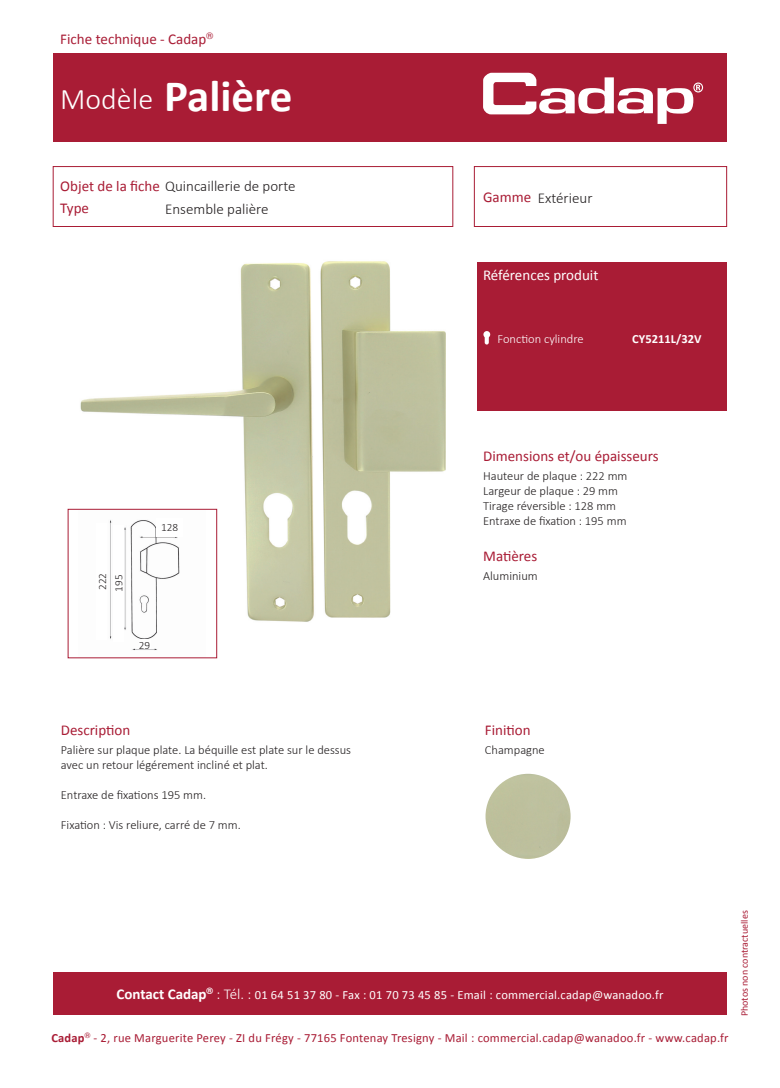
<style>
.page{position:relative;width:780px;height:1088px;background:#fff}
.page>*{position:absolute;margin:0;border:0;box-sizing:border-box;transform-origin:0 0}
.t1{font:700 45px "Calibri";color:#fff}
.t2{font:300 30px "Calibri";color:#fff}
.t3{font:15px "Calibri";color:#a91c35}
.t4{font:300 15px/22px "Calibri";color:#231f20}
.t5{font:15px "Calibri";color:#fff}
.t6{font:300 12.5px/15px "Calibri";color:#231f20}
.t7{font:12.5px "Calibri";letter-spacing:.015em;color:#a91c35}
.t8{font:12.5px "Calibri";letter-spacing:.015em;color:#fff}
.t9{font:300 12.5px "Calibri";color:#fff}
.t10{font:700 12.5px "Calibri";color:#fff}
.t11{font:300 11.25px/16.2px "Calibri";color:#231f20}
.t12{font:10px "Calibri";color:#a91c35}
.s1{font-weight:400;color:#a91c35}
.s2{font-weight:700;font-size:15px}
.s3{font-weight:300;font-size:15px}
.s4{font-weight:700}
</style>
<div class="page">
<div style="left:53px;top:53px;width:673px;height:89px;background:#a91c35"></div>
<svg style="left:483px;top:73px;width:220px;height:51px"></svg>
<div style="left:53px;top:166px;width:400px;height:61px;border:1px solid #a91c35"></div>
<div style="left:53px;top:972px;width:673px;height:42px;background:#a91c35"></div>
<div style="left:474px;top:166px;width:252px;height:61px;border:1px solid #a91c35"></div>
<div style="left:477px;top:263px;width:249px;height:148px;background:#a91c35"></div>
<img style="left:72px;top:261px;width:374px;height:390px">
<div style="left:485px;top:774px;width:85px;height:85px;background:#bdc09d;border-radius:43px"></div>
<div style="left:483px;top:331px;width:7px;height:7px;background:#fff;border-radius:50%"></div>
<div style="left:484px;top:333px;width:5px;height:11px;background:#fff;border-radius:2px"></div>
<div style="left:68px;top:509px;width:149px;height:149px;background:#fff"></div>
<img style="left:110px;top:520px;width:70px;height:130px">
<div style="left:68px;top:509px;width:149px;height:149px;border:1px solid #a91c35"></div>
<div style="left:156px;top:518px;width:27px;height:18px;background:#fff"></div>
<div style="left:113px;top:525px;width:11px;height:117px;background:#fff"></div>
<div style="left:139px;top:640px;width:11px;height:9px;background:#fff"></div>
<p class="t3" style="left:60px;top:29px;width:154px">Fiche technique - Cadap<sup>®</sup></p>
<h2 class="t2" style="left:60px;top:80px;width:94px">Modèle</h2>
<h1 class="t1" style="left:164px;top:67px;width:130px">Palière</h1>
<p class="t4" style="left:60px;top:175px;width:237px"><span class="s1">Objet de la fiche</span> Quincaillerie de porte<br><span class="s1">Type</span></p>
<p class="t4" style="left:483px;top:186px;width:111px"><span class="s1">Gamme</span> Extérieur</p>
<p class="t4" style="left:165px;top:198px;width:105px">Ensemble palière</p>
<p class="t5" style="left:483px;top:266px;width:117px">Références produit</p>
<p class="t9" style="left:497px;top:331px;width:88px">Fonction cylindre</p>
<p class="t10" style="left:632px;top:330px;width:71px">CY5211L/32V</p>
<p class="t11" style="left:94px;top:592px;width:20px;rotate:-90deg">222<br>195</p>
<p class="t11" style="left:161px;top:519px;width:19px">128</p>
<p class="t11" style="left:139px;top:637px;width:13px">29</p>
<p class="t3" style="left:483px;top:446px;width:177px">Dimensions et/ou épaisseurs</p>
<p class="t6" style="left:483px;top:468px;width:146px">Hauteur de plaque : 222 mm<br>Largeur de plaque : 29 mm<br>Tirage réversible : 128 mm<br>Entraxe de fixation : 195 mm</p>
<p class="t3" style="left:483px;top:546px;width:56px">Matières</p>
<p class="t6" style="left:483px;top:568px;width:56px">Aluminium</p>
<p class="t3" style="left:61px;top:720px;width:71px">Description</p>
<p class="t3" style="left:485px;top:720px;width:47px">Finition</p>
<p class="t6" style="left:61px;top:742px;width:292px">Palière sur plaque plate. La béquille est plate sur le dessus avec un retour légérement incliné et plat.</p>
<p class="t6" style="left:61px;top:787px;width:147px">Entraxe de fixations 195 mm.</p>
<p class="t6" style="left:61px;top:817px;width:181px">Fixation : Vis reliure, carré de 7 mm.</p>
<p class="t6" style="left:485px;top:742px;width:61px">Champagne</p>
<p class="t8" style="left:116px;top:987px;width:548px"><span class="s2">Contact Cadap</span><sup>®</sup> <span class="s3">: Tél. :</span> 01 64 51 37 80 - Fax : 01 70 73 45 85 - Email : commercial.cadap@wanadoo.fr</p>
<p class="t7" style="left:51px;top:1030px;width:678px"><span class="s4">Cadap</span><sup>®</sup> - 2, rue Marguerite Perey - ZI du Frégy - 77165 Fontenay Tresigny - Mail : commercial.cadap@wanadoo.fr - www.cadap.fr</p>
<p class="t12" style="left:738px;top:1016px;width:107px;rotate:-90deg">Photos non contractuelles</p>
</div>
